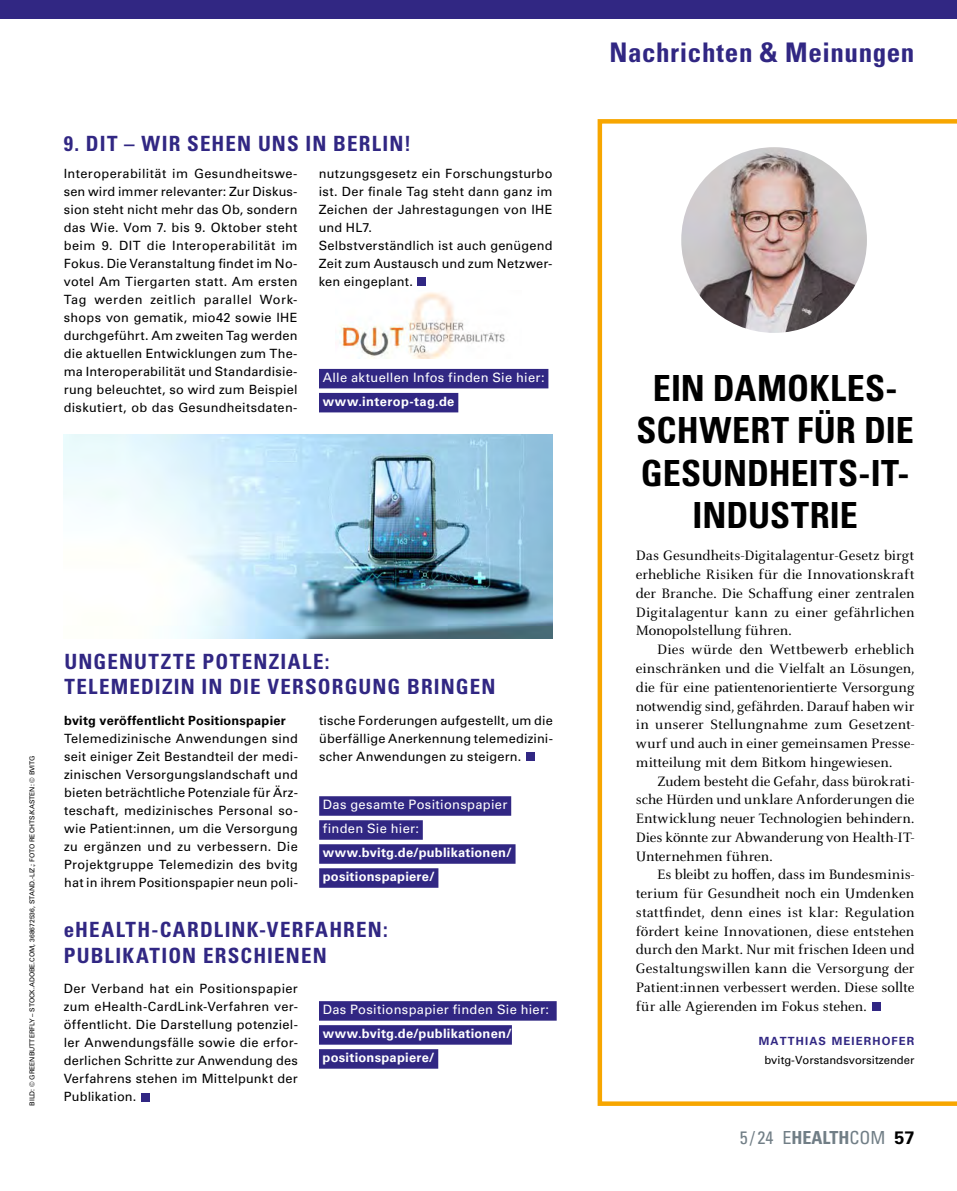
<style>
.page{position:relative;width:957px;height:1191px;background:#fff}
.page>*{position:absolute;margin:0;border:0;box-sizing:border-box;transform-origin:0 0}
.t1{font:700 condensed 36px/42px "Univers LT Std";letter-spacing:.005em;color:#000;text-align:center}
.t2{font:700 condensed 27px "Univers LT Std";letter-spacing:.02em;color:#312783}
.t3{font:700 condensed 21px/25.2px "Univers LT Std";letter-spacing:.055em;color:#312783}
.t4{font:condensed 18px "Univers LT Std";color:#717e86}
.t5{font:15px/18.8px "Celeste OT";letter-spacing:-.005em;color:#000;text-align:justify}
.t6{font:700 12.9px/24px "Univers LT Std";letter-spacing:.02em;color:#fff}
.t7{font:12.9px/24px "Univers LT Std";letter-spacing:.025em;color:#fff}
.t8{font:12.75px/18px "Univers LT Std";letter-spacing:.015em;color:#000;text-align:justify}
.t9{font:700 12.75px "Univers LT Std";letter-spacing:.02em;color:#000}
.t10{font:11.25px "Univers LT Std";color:#000}
.t11{font:700 11.25px "Univers LT Std";letter-spacing:.1em;color:#312783}
.t12{font:6.75px "Univers LT Std";color:#000}
.s1{font-weight:700}
.s2{font-weight:700;font-stretch:normal;color:#000}
</style>
<div class="page">
<div style="left:0;top:0;width:957px;height:19px;background:#312783"></div>
<div style="left:418px;top:278px;width:8px;height:8px;background:#312783"></div>
<img style="left:337px;top:292px;width:168px;height:66px">
<svg style="left:597px;top:119px;width:360px;height:987px"></svg>
<div style="left:872px;top:1002px;width:8px;height:8px;background:#312783"></div>
<div style="left:319px;top:796px;width:192px;height:19px;background:#312783"></div>
<div style="left:319px;top:820px;width:104px;height:19px;background:#312783"></div>
<div style="left:319px;top:844px;width:196px;height:19px;background:#312783"></div>
<div style="left:319px;top:868px;width:119px;height:19px;background:#312783"></div>
<div style="left:526px;top:753px;width:8px;height:8px;background:#312783"></div>
<img style="left:681px;top:147px;width:186px;height:186px;border-radius:93px">
<div style="left:141px;top:1093px;width:9px;height:8px;background:#312783"></div>
<img style="left:64px;top:435px;width:489px;height:203px">
<div style="left:319px;top:369px;width:229px;height:19px;background:#312783"></div>
<div style="left:319px;top:393px;width:139px;height:19px;background:#312783"></div>
<div style="left:319px;top:1001px;width:238px;height:19px;background:#312783"></div>
<div style="left:319px;top:1025px;width:193px;height:19px;background:#312783"></div>
<div style="left:319px;top:1049px;width:119px;height:19px;background:#312783"></div>
<h3 class="t3" style="left:64px;top:131px;width:349px">9. DIT – WIR SEHEN UNS IN BERLIN!</h3>
<p class="t8" style="left:64px;top:164px;width:235px">Interoperabilität im Gesundheitswe&shy;sen wird immer relevanter: Zur Diskus&shy;sion steht nicht mehr das Ob, sondern das Wie. Vom 7. bis 9. Oktober steht beim 9. DIT die Interoperabilität im Fokus. Die Veranstaltung findet im No&shy;votel Am Tiergarten statt. Am ersten Tag werden zeitlich parallel Work&shy;shops von gematik, mio42 sowie IHE durchgeführt. Am zweiten Tag werden die aktuellen Entwicklungen zum The&shy;ma Interoperabilität und Standardisie&shy;rung beleuchtet, so wird zum Beispiel diskutiert, ob das Gesundheitsdaten-</p>
<p class="t8" style="left:319px;top:164px;width:235px;text-align:left">nutzungsgesetz ein Forschungsturbo ist. Der finale Tag steht dann ganz im<br>Zeichen der Jahrestagungen von IHE und HL7.<br>Selbstverständlich ist auch genügend<br>Zeit zum Austausch und zum Netzwer&shy;ken eingeplant.</p>
<p class="t7" style="left:323px;top:365px;width:223px">Alle aktuellen Infos finden Sie hier:</p>
<p class="t6" style="left:323px;top:389px;width:133px">www.interop-tag.de</p>
<p class="t12" style="left:28px;top:1105px;width:352px;rotate:-90deg">BILD: © GREENBUTTERFLY – STOCK.ADOBE.COM, 368672536, STAND.-LIZ.; FOTO RECHTS/KASTEN: © BVITG</p>
<h3 class="t3" style="left:65px;top:649px;width:432px">UNGENUTZTE POTENZIALE:<br>TELEMEDIZIN IN DIE VERSORGUNG BRINGEN</h3>
<p class="t9" style="left:64px;top:713px;width:223px">bvitg veröffentlicht Positionspapier</p>
<p class="t8" style="left:64px;top:729px;width:235px">Telemedizinische Anwendungen sind seit einiger Zeit Bestandteil der medi&shy;zinischen Versorgungslandschaft und bieten beträchtliche Potenziale für Ärz&shy;teschaft, medizinisches Personal so&shy;wie Patient:innen, um die Versorgung zu ergänzen und zu verbessern. Die Projektgruppe Telemedizin des bvitg hat in ihrem Positionspapier neun poli-</p>
<p class="t8" style="left:319px;top:711px;width:235px">tische Forderungen aufgestellt, um die überfällige Anerkennung telemedizini&shy;scher Anwendungen zu steigern.</p>
<p class="t7" style="left:323px;top:792px;width:186px">Das gesamte Positionspapier finden Sie hier:</p>
<p class="t6" style="left:323px;top:840px;width:191px">www.bvitg.de/publikationen/ positionspapiere/</p>
<h3 class="t3" style="left:64px;top:917px;width:325px">eHEALTH-CARDLINK-VERFAHREN:<br>PUBLIKATION ERSCHIENEN</h3>
<p class="t8" style="left:64px;top:979px;width:236px">Der Verband hat ein Positionspapier zum eHealth-CardLink-Verfahren ver&shy;öffentlicht. Die Darstellung potenziel&shy;ler Anwendungsfälle sowie die erfor&shy;derlichen Schritte zur Anwendung des Verfahrens stehen im Mittelpunkt der Publikation.</p>
<p class="t7" style="left:323px;top:997px;width:228px">Das Positionspapier finden Sie hier:</p>
<p class="t6" style="left:322px;top:1021px;width:191px">www.bvitg.de/publikationen/ positionspapiere/</p>
<h2 class="t2" style="left:609px;top:36px;width:307px">Nachrichten &amp; Meinungen</h2>
<h1 class="t1" style="left:636px;top:367px;width:279px">EIN DAMOKLES-<br>SCHWERT FÜR DIE<br>GESUNDHEITS-IT-<br>INDUSTRIE</h1>
<p class="t5" style="left:636px;top:546px;width:280px">Das Gesundheits-Digitalagentur-Gesetz birgt erhebliche Risiken für die Innovationskraft der Branche. Die Schaffung einer zentralen Digitalagentur kann zu einer gefährlichen Monopolstellung führen.</p>
<p class="t5" style="left:636px;top:640px;width:280px;text-indent:21px">Dies würde den Wettbewerb erheblich einschränken und die Vielfalt an Lösungen, die für eine patientenorientierte Versorgung notwendig sind, gefährden. Darauf haben wir in unserer Stellungnahme zum Gesetzent&shy;wurf und auch in einer gemeinsamen Presse&shy;mitteilung mit dem Bitkom hingewiesen.</p>
<p class="t5" style="left:636px;top:771px;width:280px;text-indent:21px">Zudem besteht die Gefahr, dass bürokrati&shy;sche Hürden und unklare Anforderungen die Entwicklung neuer Technologien behindern.<br>Dies könnte zur Abwanderung von Health-IT-Unternehmen führen.</p>
<p class="t5" style="left:636px;top:865px;width:280px;text-indent:21px">Es bleibt zu hoffen, dass im Bundesminis&shy;terium für Gesundheit noch ein Umdenken stattfindet, denn eines ist klar: Regulation fördert keine Innovationen, diese entstehen durch den Markt. Nur mit frischen Ideen und Gestaltungswillen kann die Versorgung der Patient:innen verbessert werden. Diese sollte für alle Agierenden im Fokus stehen.</p>
<p class="t11" style="left:759px;top:1034px;width:157px">MATTHIAS MEIERHOFER</p>
<p class="t10" style="left:764px;top:1053px;width:152px">bvitg-Vorstandsvorsitzender</p>
<h3 class="t4" style="left:740px;top:1126px;width:176px">5 / 24 E<span class="s1">HEALTH</span>COM <span class="s2">57</span></h3>
</div>
